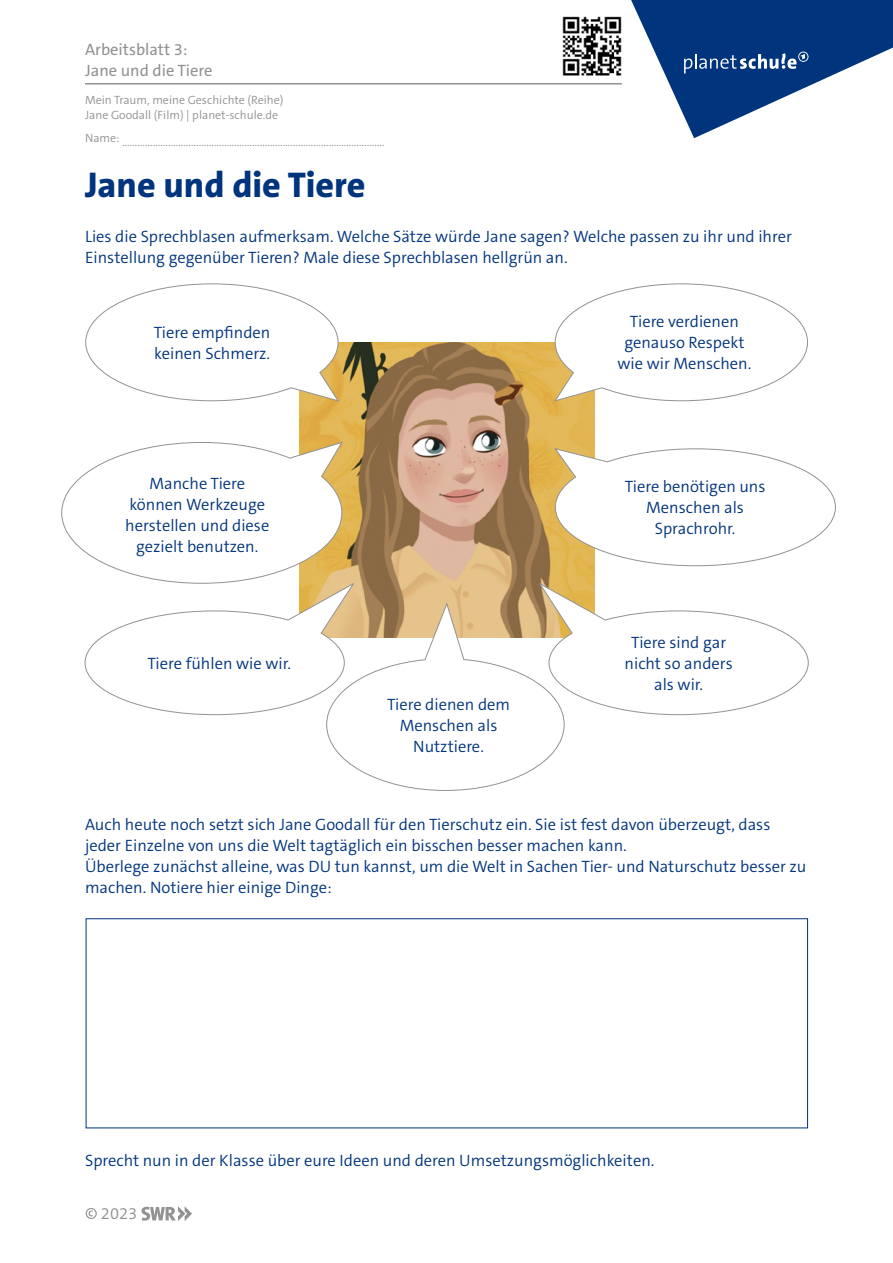
<style>
.page{position:relative;width:893px;height:1263px;background:#fff}
.page>*{position:absolute;margin:0;border:0;box-sizing:border-box;transform-origin:0 0}
.t1{font:800 36px "The Sans C5";color:#00347d}
.t2{font:300 16.5px/21px "The Sans C5";color:#00347d;text-align:center}
.t3{font:16.5px/21px "The Sans C5";color:#929292}
.t4{font:300 16.5px "The Sans C5";color:#929292}
.t5{font:300 12px/15px "The Sans C5";color:#929292}
</style>
<div class="page">
<svg style="left:631px;top:0;width:262px;height:138px"></svg>
<hr style="left:85px;top:83px;width:537px;height:2px;background:#929292">
<svg style="left:86px;top:1208px;width:11px;height:11px"></svg>
<svg style="left:141px;top:1206px;width:51px;height:15px"></svg>
<img style="left:562px;top:16px;width:60px;height:60px">
<img style="left:299px;top:342px;width:296px;height:99px">
<svg style="left:85px;top:283px;width:255px;height:119px"></svg>
<svg style="left:553px;top:283px;width:255px;height:119px"></svg>
<svg style="left:61px;top:441px;width:775px;height:275px"></svg>
<svg style="left:326px;top:601px;width:239px;height:190px"></svg>
<p class="t3" style="left:85px;top:39px;width:129px">Arbeitsblatt 3:<br>Jane und die Tiere</p>
<p class="t5" style="left:85px;top:93px;width:200px">Mein Traum, meine Geschichte (Reihe)<br>Jane Goodall (Film) | planet-schule.de</p>
<p class="t5" style="left:85px;top:135px;width:301px">Name: .......................................................................................................</p>
<h1 class="t1" style="left:85px;top:161px;width:282px">Jane und die Tiere</h1>
<p class="t2" style="left:85px;top:226px;width:708px;text-align:left">Lies die Sprechblasen aufmerksam. Welche Sätze würde Jane sagen? Welche passen zu ihr und ihrer<br>Einstellung gegenüber Tieren? Male diese Sprechblasen hellgrün an.</p>
<p class="t2" style="left:154px;top:322px;width:118px;text-align:left">Tiere empfinden keinen Schmerz.</p>
<p class="t2" style="left:617px;top:311px;width:135px">Tiere verdienen genauso Respekt wie wir Menschen.</p>
<p class="t2" style="left:125px;top:473px;width:146px">Manche Tiere können Werkzeuge herstellen und diese gezielt benutzen.</p>
<p class="t2" style="left:147px;top:653px;width:145px">Tiere fühlen wie wir.</p>
<p class="t2" style="left:387px;top:694px;width:125px">Tiere dienen dem<br>Menschen als<br>Nutztiere.</p>
<p class="t2" style="left:625px;top:476px;width:142px">Tiere benötigen uns<br>Menschen als<br>Sprachrohr.</p>
<p class="t2" style="left:625px;top:632px;width:110px">Tiere sind gar nicht so anders als wir.</p>
<p class="t2" style="left:85px;top:814px;width:723px;text-align:left">Auch heute noch setzt sich Jane Goodall für den Tierschutz ein. Sie ist fest davon überzeugt, dass jeder Einzelne von uns die Welt tagtäglich ein bisschen besser machen kann.<br>Überlege zunächst alleine, was DU tun kannst, um die Welt in Sachen Tier- und Naturschutz besser zu machen. Notiere hier einige Dinge:</p>
<p class="t2" style="left:85px;top:1150px;width:571px">Sprecht nun in der Klasse über eure Ideen und deren Umsetzungsmöglichkeiten.</p>
<p class="t4" style="left:101px;top:1203px;width:38px">2023</p>
</div>
